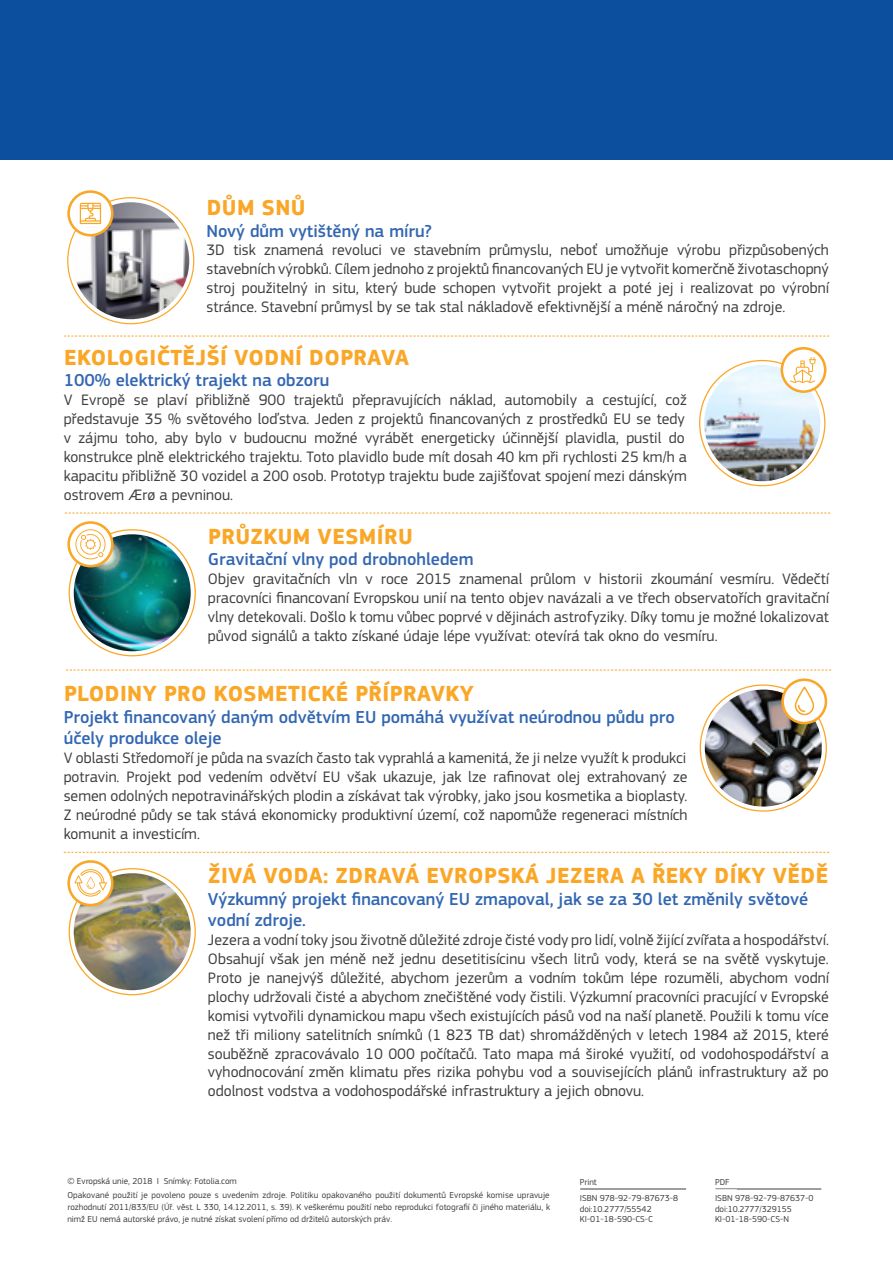
<style>
.page{position:relative;width:893px;height:1263px;background:#fff}
.page>*{position:absolute;margin:0;border:0;box-sizing:border-box;transform-origin:0 0}
.Sub-title_1{font:700 22.5px "EC Square Sans Pro";letter-spacing:.02em;color:#faa728}
.SUB_TITLE_02{font:500 18px/21.6px "EC Square Sans Pro";color:#3367b2}
.Bullets{font:15.75px/18.9px "EC Square Sans Pro";color:#3e3e3f;text-align:justify}
.t1{font:9px/10.8px "EC Square Sans Pro";color:#3e3e3f}
</style>
<div class="page">
<img style="left:704px;top:365px;width:116px;height:116px;border-radius:58px">
<svg style="left:782px;top:348px;width:43px;height:44px"></svg>
<div style="left:781px;top:347px;width:45px;height:46px;border:3px solid #faa728;border-radius:50%"></div>
<svg style="left:790px;top:357px;width:26px;height:26px"></svg>
<img style="left:705px;top:689px;width:117px;height:117px;border-radius:58px">
<svg style="left:783px;top:680px;width:43px;height:43px"></svg>
<div style="left:781px;top:678px;width:46px;height:46px;border:3px solid #faa728;border-radius:50%"></div>
<svg style="left:795px;top:686px;width:19px;height:29px"></svg>
<svg style="left:64px;top:336px;width:765px;height:1px"></svg>
<svg style="left:65px;top:513px;width:765px;height:1px"></svg>
<svg style="left:66px;top:670px;width:765px;height:1px"></svg>
<svg style="left:64px;top:852px;width:765px;height:1px"></svg>
<img style="left:74px;top:534px;width:117px;height:117px;border-radius:58px">
<svg style="left:69px;top:522px;width:43px;height:44px"></svg>
<div style="left:67px;top:521px;width:47px;height:46px;border:3px solid #faa728;border-radius:50%"></div>
<svg style="left:75px;top:529px;width:31px;height:30px"></svg>
<img style="left:72px;top:202px;width:117px;height:117px;border-radius:58px">
<svg style="left:69px;top:192px;width:43px;height:43px"></svg>
<div style="left:67px;top:190px;width:47px;height:46px;border:3px solid #faa728;border-radius:50%"></div>
<svg style="left:80px;top:203px;width:21px;height:21px"></svg>
<hr style="left:715px;top:1189px;width:106px;height:1px;background:#3e3e3f">
<img style="left:74px;top:873px;width:117px;height:117px;border-radius:58px">
<svg style="left:69px;top:861px;width:43px;height:44px"></svg>
<div style="left:67px;top:860px;width:47px;height:46px;border:3px solid #faa728;border-radius:50%"></div>
<svg style="left:74px;top:869px;width:33px;height:27px"></svg>
<hr style="left:575px;top:1189px;width:162px;height:1px;background:#fff">
<hr style="left:580px;top:1189px;width:106px;height:1px;background:#3e3e3f">
<div style="left:0;top:0;width:893px;height:160px;background:#0d4f9f"></div>
<p class="Sub-title_1" style="left:207px;top:194px;width:100px">DŮM SNŮ</p>
<p class="SUB_TITLE_02" style="left:206px;top:220px;width:227px">Nový dům vytištěný na míru?</p>
<p class="Bullets" style="left:206px;top:241px;width:624px">3D tisk znamená revoluci ve stavebním průmyslu, neboť umožňuje výrobu přizpůsobených stavebních výrobků. Cílem jednoho z projektů financovaných EU je vytvořit komerčně životaschopný stroj použitelný in situ, který bude schopen vytvořit projekt a poté jej i realizovat po výrobní stránce. Stavební průmysl by se tak stal nákladově efektivnější a méně náročný na zdroje.</p>
<p class="Sub-title_1" style="left:64px;top:344px;width:347px">EKOLOGIČTĚJŠÍ VODNÍ DOPRAVA</p>
<p class="SUB_TITLE_02" style="left:64px;top:370px;width:267px">100% elektrický trajekt na obzoru</p>
<p class="Bullets" style="left:64px;top:391px;width:625px;text-align:left">V Evropě se plaví přibližně 900 trajektů přepravujících náklad, automobily a cestující, což představuje 35 % světového loďstva. Jeden z projektů financovaných z prostředků EU se tedy v zájmu toho, aby bylo v budoucnu možné vyrábět energeticky účinnější plavidla, pustil do konstrukce plně elektrického trajektu. Toto plavidlo bude mít dosah 40 km při rychlosti 25 km/h a kapacitu přibližně 30 vozidel a 200 osob. Prototyp trajektu bude zajišťovat spojení mezi dánským ostrovem Ærø a pevninou.</p>
<p class="Sub-title_1" style="left:208px;top:523px;width:206px">PRŮZKUM VESMÍRU</p>
<p class="SUB_TITLE_02" style="left:208px;top:549px;width:267px">Gravitační vlny pod drobnohledem</p>
<p class="Bullets" style="left:208px;top:570px;width:622px">Objev gravitačních vln v roce 2015 znamenal průlom v historii zkoumání vesmíru. Vědečtí pracovníci financovaní Evropskou unií na tento objev navázali a ve třech observatořích gravitační vlny detekovali. Došlo k tomu vůbec poprvé v dějinách astrofyziky. Díky tomu je možné lokalizovat původ signálů a takto získané údaje lépe využívat: otevírá tak okno do vesmíru.</p>
<p class="Sub-title_1" style="left:64px;top:680px;width:412px">PLODINY PRO KOSMETICKÉ PŘÍPRAVKY</p>
<p class="SUB_TITLE_02" style="left:64px;top:706px;width:613px">Projekt financovaný daným odvětvím EU pomáhá využívat neúrodnou půdu pro účely produkce oleje</p>
<p class="Bullets" style="left:64px;top:749px;width:625px">V oblasti Středomoří je půda na svazích často tak vyprahlá a kamenitá, že ji nelze využít k produkci potravin. Projekt pod vedením odvětví EU však ukazuje, jak lze rafinovat olej extrahovaný ze semen odolných nepotravinářských plodin a získávat tak výrobky, jako jsou kosmetika a bioplasty.<br>Z neúrodné půdy se tak stává ekonomicky produktivní území, což napomůže regeneraci místních komunit a investicím.</p>
<p class="Sub-title_1" style="left:208px;top:862px;width:622px">ŽIVÁ VODA: ZDRAVÁ EVROPSKÁ JEZERA A ŘEKY DÍKY VĚDĚ</p>
<p class="SUB_TITLE_02" style="left:208px;top:888px;width:602px">Výzkumný projekt financovaný EU zmapoval, jak se za 30 let změnily světové vodní zdroje.</p>
<p class="Bullets" style="left:208px;top:930px;width:622px">Jezera a vodní toky jsou životně důležité zdroje čisté vody pro lidí, volně žijící zvířata a hospodářství.<br>Obsahují však jen méně než jednu desetitisícinu všech litrů vody, která se na světě vyskytuje.<br>Proto je nanejvýš důležité, abychom jezerům a vodním tokům lépe rozuměli, abychom vodní plochy udržovali čisté a abychom znečištěné vody čistili. Výzkumní pracovníci pracující v Evropské komisi vytvořili dynamickou mapu všech existujících pásů vod na naší planetě. Použili k tomu více než tři miliony satelitních snímků (1 823 TB dat) shromážděných v letech 1984 až 2015, které souběžně zpracovávalo 10 000 počítačů. Tato mapa má široké využití, od vodohospodářství a vyhodnocování změn klimatu přes rizika pohybu vod a souvisejících plánů infrastruktury až po odolnost vodstva a vodohospodářské infrastruktury a jejich obnovu.</p>
<p class="t1" style="left:67px;top:1176px;width:171px">© Evropská unie, 2018 I Snímky: Fotolia.com</p>
<p class="t1" style="left:67px;top:1189px;width:484px;line-height:12px;text-align:justify">Opakované použití je povoleno pouze s uvedením zdroje. Politiku opakovaného použití dokumentů Evropské komise upravuje rozhodnutí 2011/833/EU (Úř. věst. L 330, 14.12.2011, s. 39). K veškerému použití nebo reprodukci fotografií či jiného materiálu, k nimž EU nemá autorské právo, je nutné získat svolení přímo od držitelů autorských práv.</p>
<p class="t1" style="left:580px;top:1176px;width:19px">Print</p>
<p class="t1" style="left:580px;top:1192px;width:100px">ISBN 978-92-79-87673-8 doi:10.2777/55542<br>KI-01-18-590-CS-C</p>
<p class="t1" style="left:715px;top:1176px;width:16px">PDF</p>
<p class="t1" style="left:715px;top:1192px;width:100px">ISBN 978-92-79-87637-0 doi:10.2777/329155<br>KI-01-18-590-CS-N</p>
</div>
